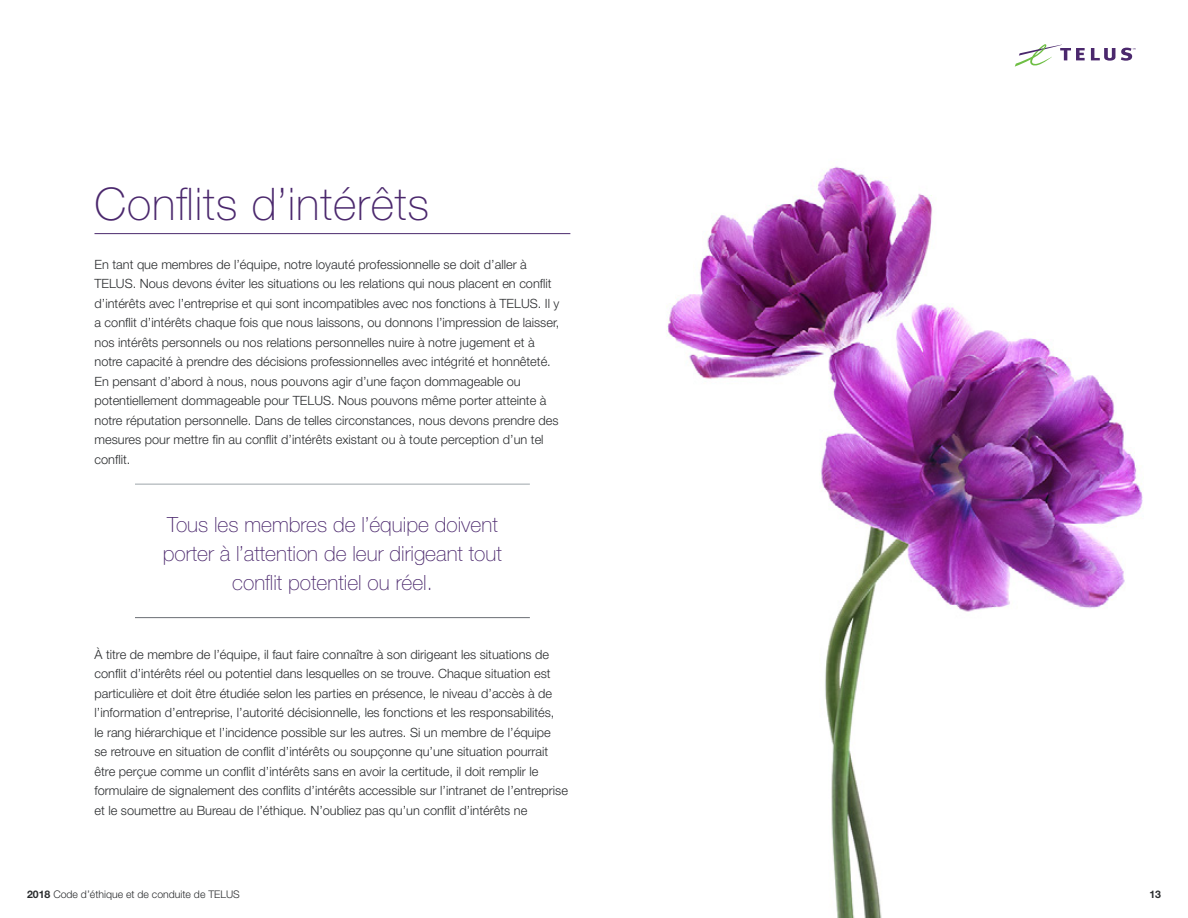
<style>
.page{position:relative;width:1188px;height:918px;background:#fff}
.page>*{position:absolute;margin:0;border:0;box-sizing:border-box;transform-origin:0 0}
.SectionHeaders{font:100 45px "Helvetica Neue";letter-spacing:.02em;color:#4b286d}
.CallOut{font:100 21px/29.2px "Helvetica Neue";color:#4b286d;text-align:center}
.Main_Text{font:300 12.75px/19.5px "Helvetica Neue";color:#2a2c2e}
.t1{font:300 10.5px "Helvetica Neue LT Std";color:#2a2c2e}
.t2{font:700 10.5px "Helvetica Neue LT Std";color:#2a2c2e}
.s1{font-weight:700}
</style>
<div class="page">
<img style="left:666px;top:166px;width:477px;height:752px">
<svg style="left:1091px;top:48px;width:24px;height:13px"></svg>
<svg style="left:1015px;top:44px;width:70px;height:23px"></svg>
<svg style="left:1121px;top:48px;width:15px;height:13px"></svg>
<hr style="left:94px;top:233px;width:476px;height:1px;background:#4b286d">
<hr style="left:135px;top:484px;width:395px;height:1px;background:#9da5aa">
<hr style="left:135px;top:617px;width:395px;height:1px;background:#6a6e74">
<h2 class="SectionHeaders" style="left:94px;top:178px;width:336px">Conflits d’intérêts</h2>
<p class="Main_Text" style="left:94px;top:254px;width:467px">En tant que membres de l’équipe, notre loyauté professionnelle se doit d’aller à TELUS. Nous devons éviter les situations ou les relations qui nous placent en conflit d’intérêts avec l’entreprise et qui sont incompatibles avec nos fonctions à TELUS. Il y a conflit d’intérêts chaque fois que nous laissons, ou donnons l’impression de laisser, nos intérêts personnels ou nos relations personnelles nuire à notre jugement et à notre capacité à prendre des décisions professionnelles avec intégrité et honnêteté.<br>En pensant d’abord à nous, nous pouvons agir d’une façon dommageable ou potentiellement dommageable pour TELUS. Nous pouvons même porter atteinte à notre réputation personnelle. Dans de telles circonstances, nous devons prendre des mesures pour mettre fin au conflit d’intérêts existant ou à toute perception d’un tel conflit.</p>
<p class="CallOut" style="left:163px;top:510px;width:341px">Tous les membres de l’équipe doivent porter à l’attention de leur dirigeant tout conflit potentiel ou réel.</p>
<p class="Main_Text" style="left:94px;top:644px;width:475px">À titre de membre de l’équipe, il faut faire connaître à son dirigeant les situations de conflit d’intérêts réel ou potentiel dans lesquelles on se trouve. Chaque situation est particulière et doit être étudiée selon les parties en présence, le niveau d’accès à de l’information d’entreprise, l’autorité décisionnelle, les fonctions et les responsabilités,<br>le rang hiérarchique et l’incidence possible sur les autres. Si un membre de l’équipe<br>se retrouve en situation de conflit d’intérêts ou soupçonne qu’une situation pourrait être perçue comme un conflit d’intérêts sans en avoir la certitude, il doit remplir le formulaire de signalement des conflits d’intérêts accessible sur l’intranet de l’entreprise et le soumettre au Bureau de l’éthique. N’oubliez pas qu’un conflit d’intérêts ne</p>
<p class="t1" style="left:27px;top:888px;width:214px"><span class="s1">2018</span> Code d’éthique et de conduite de TELUS</p>
<p class="t2" style="left:1149px;top:888px;width:13px">13</p>
</div>
